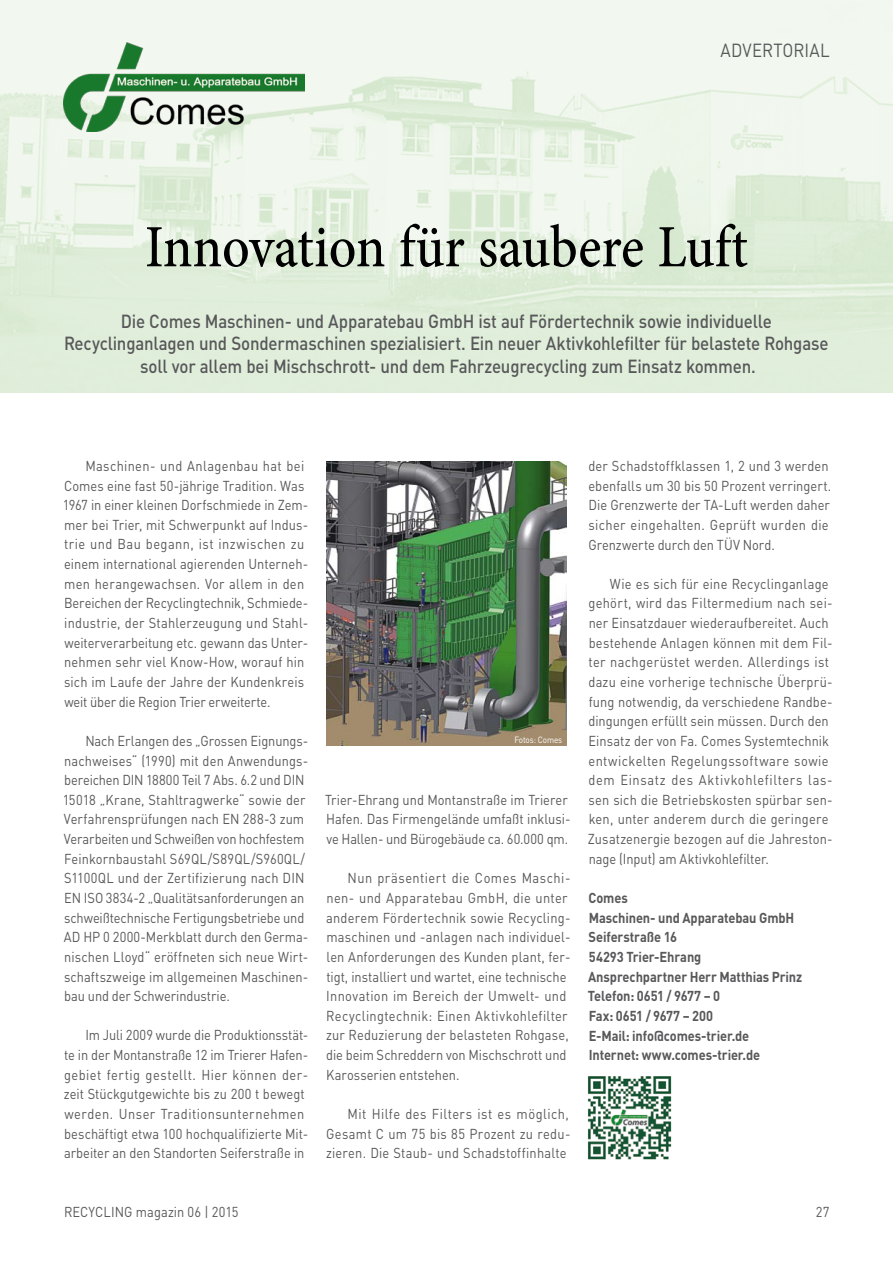
<style>
.page{position:relative;width:893px;height:1263px;background:#fff}
.page>*{position:absolute;margin:0;border:0;box-sizing:border-box;transform-origin:0 0}
.t1{font:500 60px "Minion Pro";color:#000;scale:.9 1}
.t2{font:500 18.75px/22.5px "DINOT";letter-spacing:-.015em;color:#58585a;text-align:center;scale:.9 1}
.t3{font:18.75px "DINOT";color:#58585a;scale:.9 1}
.t4{font:14.25px/19.6px "DINOT";letter-spacing:.01em;color:#58585a;scale:.9 1}
.t5{font:700 14.25px/19.6px "DINOT";letter-spacing:-.01em;color:#58585a;scale:.9 1}
.t6{font:9px "DINOT";letter-spacing:-.015em;color:#fff;scale:.9 1}
</style>
<div class="page">
<img style="left:0;top:0;width:893px;height:392px">
<img style="left:64px;top:43px;width:240px;height:89px">
<img style="left:326px;top:461px;width:241px;height:285px">
<img style="left:587px;top:1076px;width:85px;height:84px">
<h2 class="t3" style="left:720px;top:38px;width:92px">Advertorial</h2>
<h1 class="t1" style="left:145px;top:207px;width:671px">Innovation für saubere Luft</h1>
<p class="t2" style="left:64px;top:309px;width:851px">Die Comes Maschinen- und Apparatebau GmbH ist auf Fördertechnik sowie individuelle<br>Recyclinganlagen und Sondermaschinen spezialisiert. Ein neuer Aktivkohlefilter für belastete Rohgase soll vor allem bei Mischschrott- und dem Fahrzeugrecycling zum Einsatz kommen.</p>
<p class="t4" style="left:63px;top:456px;width:274px;text-indent:23px">Maschinen- und Anlagenbau hat bei Comes eine fast 50-jährige Tradition. Was 1967 in einer kleinen Dorfschmiede in Zem&shy;mer bei Trier, mit Schwerpunkt auf Indus&shy;trie und Bau begann, ist inzwischen zu einem international agierenden Unterneh&shy;men herangewachsen. Vor allem in den Bereichen der Recyclingtechnik, Schmiede&shy;industrie, der Stahlerzeugung und Stahl&shy;weiterverarbeitung etc. gewann das Unter&shy;nehmen sehr viel Know-How, worauf hin sich im Laufe der Jahre der Kundenkreis weit über die Region Trier erweiterte.</p>
<p class="t4" style="left:63px;top:731px;width:274px;text-indent:23px">Nach Erlangen des „Grossen Eignungs&shy;nachweises“ (1990) mit den Anwendungs&shy;bereichen DIN 18800 Teil 7 Abs. 6.2 und DIN 15018 „Krane, Stahltragwerke“ sowie der Verfahrensprüfungen nach EN 288-3 zum Verarbeiten und Schweißen von hochfestem Feinkornbaustahl S69QL/S89QL/S960QL/ S1100QL und der Zertifizierung nach DIN EN ISO 3834-2 „Qualitätsanforderungen an schweißtechnische Fertigungsbetriebe und AD HP 0 2000-Merkblatt durch den Germa&shy;nischen Lloyd“ eröffneten sich neue Wirt&shy;schaftszweige im allgemeinen Maschinen&shy;bau und der Schwerindustrie.</p>
<p class="t4" style="left:64px;top:1025px;width:273px;text-indent:22px">Im Juli 2009 wurde die Produktionsstät&shy;te in der Montanstraße 12 im Trierer Hafen&shy;gebiet fertig gestellt. Hier können der&shy;zeit Stückgutgewichte bis zu 200 t bewegt werden. Unser Traditionsunternehmen beschäftigt etwa 100 hochqualifizierte Mit&shy;arbeiter an den Standorten Seiferstraße in</p>
<p class="t6" style="left:515px;top:734px;width:54px">Fotos: Comes</p>
<p class="t4" style="left:325px;top:789px;width:274px">Trier-Ehrang und Montanstraße im Trierer<br>Hafen. Das Firmengelände umfaßt inklusi&shy;ve Hallen- und Bürogebäude ca. 60.000 qm.</p>
<p class="t4" style="left:326px;top:868px;width:273px;text-indent:22px">Nun präsentiert die Comes Maschi&shy;nen- und Apparatebau GmbH, die unter anderem Fördertechnik sowie Recycling&shy;maschinen und -anlagen nach individuel&shy;len Anforderungen des Kunden plant, fer&shy;tigt, installiert und wartet, eine technische Innovation im Bereich der Umwelt- und Recyclingtechnik: Einen Aktivkohlefilter zur Reduzierung der belasteten Rohgase, die beim Schreddern von Mischschrott und Karosserien entstehen.</p>
<p class="t4" style="left:326px;top:1104px;width:273px;text-align:justify;text-indent:22px">Mit Hilfe des Filters ist es möglich, Gesamt C um 75 bis 85 Prozent zu redu&shy;zieren. Die Staub- und Schadstoffinhalte</p>
<p class="t4" style="left:588px;top:456px;width:271px">der Schadstoffklassen 1, 2 und 3 werden ebenfalls um 30 bis 50 Prozent verringert.<br>Die Grenzwerte der TA-Luft werden daher sicher eingehalten. Geprüft wurden die Grenzwerte durch den TÜV Nord.</p>
<p class="t4" style="left:588px;top:574px;width:274px;text-indent:22px">Wie es sich für eine Recyclinganlage gehört, wird das Filtermedium nach sei&shy;ner Einsatzdauer wiederaufbereitet. Auch bestehende Anlagen können mit dem Fil&shy;ter nachgerüstet werden. Allerdings ist dazu eine vorherige technische Überprü&shy;fung notwendig, da verschiedene Randbe&shy;dingungen erfüllt sein müssen. Durch den Einsatz der von Fa. Comes Systemtechnik entwickelten Regelungssoftware sowie dem Einsatz des Aktivkohlefilters las&shy;sen sich die Betriebskosten spürbar sen&shy;ken, unter anderem durch die geringere Zusatzenergie bezogen auf die Jahreston&shy;nage (Input) am Aktivkohlefilter.</p>
<p class="t5" style="left:588px;top:888px;width:240px">Comes<br>Maschinen- und Apparatebau GmbH<br>Seiferstraße 16<br>54293 Trier-Ehrang<br>Ansprechpartner Herr Matthias Prinz<br>Telefon: 0651 / 9677 – 0<br>Fax: 0651 / 9677 – 200<br>E-Mail: info@comes-trier.de<br>Internet: www.comes-trier.de</p>
<p class="t4" style="left:64px;top:1202px;width:195px">RECYCLING magazin 06 | 2015</p>
<p class="t4" style="left:816px;top:1202px;width:17px">27</p>
</div>
